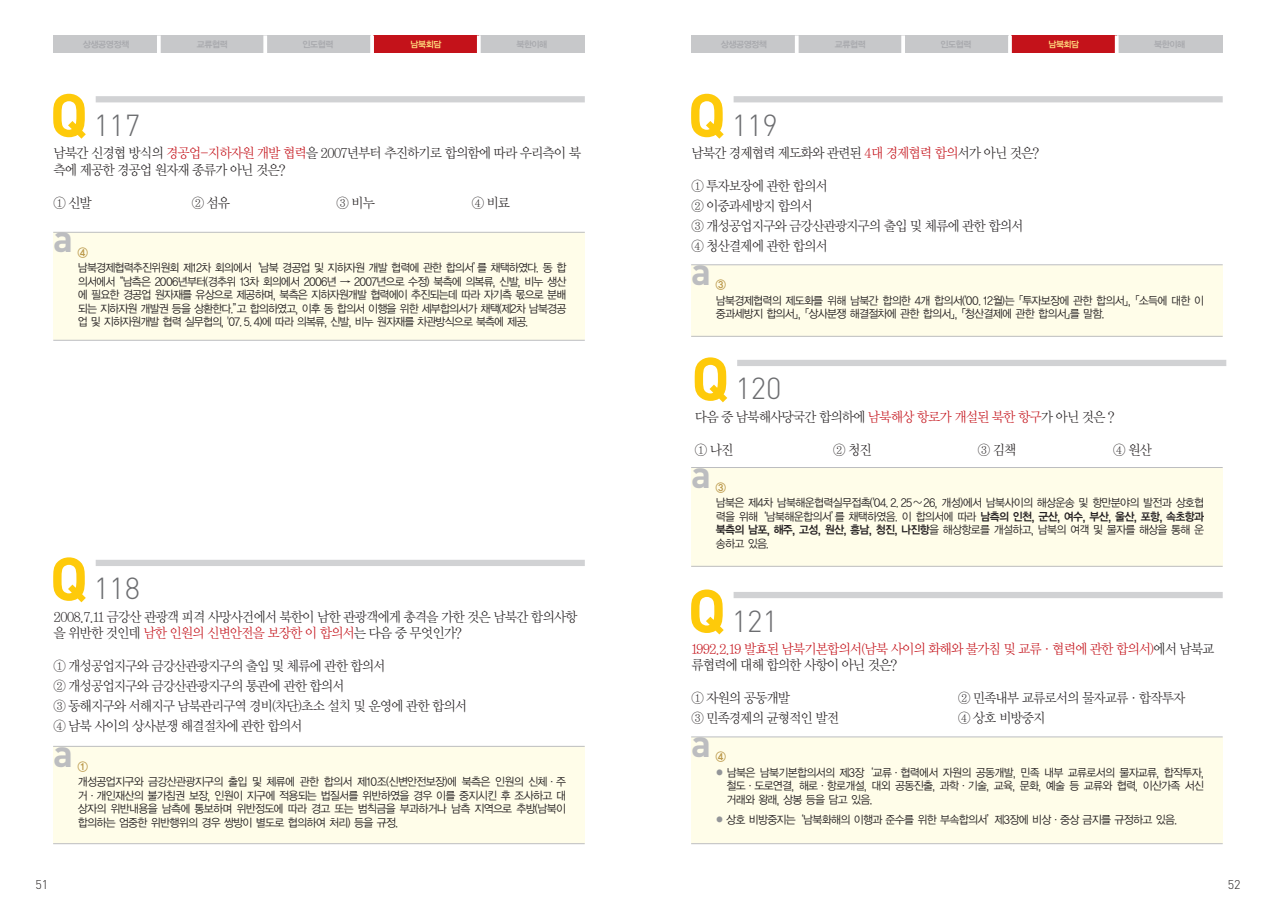
<style>
.page{position:relative;width:1276px;height:915px;background:#fff}
.page>*{position:absolute;margin:0;border:0;box-sizing:border-box;transform-origin:0 0}
.t1{font:700 60px "DIN";color:#feca0a}
.t2{font:700 37.5px "DIN";color:#bcbdc0}
.t3{font:300 30px "DIN";color:#6c6d70}
.t4{font:13.75px/20px "Y Mj O12";letter-spacing:-.13em;color:#231f20;scale:.95 1}
.t5{font:13.75px/16.5px "Y Mj O12";letter-spacing:-.13em;color:#c4121a;scale:.95 1}
.t6{font:300 12.5px "DIN";color:#231f20}
.t7{font:11.25px/13.5px "YGO12";letter-spacing:-.13em;color:#231f20;text-align:justify;scale:.95 1}
.t8{font:11.25px "YGO15";color:#bc9a4c;scale:.95 1}
.t9{font:8.75px "YGO14";letter-spacing:-.13em;color:#a8a9ad}
.t10{font:8.75px "YGO14";letter-spacing:-.13em;color:#ffdc7e}
.s1{color:#c4121a}
.s2{font-family:"YGO14"}
.s3{color:#231f20}
.s4{font-size:8.75px;color:#939598}
</style>
<div class="page">
<div style="left:53px;top:232px;width:532px;height:108px;background:#fffde9"></div>
<hr style="left:53px;top:232px;width:532px;height:1px;background:#bcbdc0">
<hr style="left:53px;top:340px;width:532px;height:1px;background:#bcbdc0">
<div style="left:53px;top:746px;width:532px;height:97px;background:#fffde9"></div>
<hr style="left:53px;top:745px;width:532px;height:1px;background:#bcbdc0">
<hr style="left:53px;top:843px;width:532px;height:1px;background:#bcbdc0">
<div style="left:691px;top:265px;width:531px;height:71px;background:#fffde9"></div>
<hr style="left:691px;top:264px;width:531px;height:1px;background:#bcbdc0">
<hr style="left:691px;top:336px;width:531px;height:1px;background:#bcbdc0">
<div style="left:53px;top:35px;width:106px;height:18px;background:#c7c8ca"></div>
<div style="left:160px;top:35px;width:105px;height:18px;background:#c7c8ca"></div>
<div style="left:265px;top:35px;width:106px;height:18px;background:#c7c8ca"></div>
<div style="left:373px;top:35px;width:106px;height:18px;background:#c4121a"></div>
<div style="left:479px;top:35px;width:106px;height:18px;background:#c7c8ca"></div>
<svg style="left:157px;top:35px;width:4px;height:18px"></svg>
<svg style="left:263px;top:35px;width:4px;height:18px"></svg>
<hr style="left:370px;top:35px;width:4px;height:18px;background:#fff">
<svg style="left:477px;top:35px;width:4px;height:18px"></svg>
<div style="left:691px;top:35px;width:105px;height:18px;background:#c7c8ca"></div>
<div style="left:797px;top:35px;width:106px;height:18px;background:#c7c8ca"></div>
<div style="left:903px;top:35px;width:106px;height:18px;background:#c7c8ca"></div>
<div style="left:1011px;top:35px;width:105px;height:18px;background:#c4121a"></div>
<div style="left:1117px;top:35px;width:105px;height:18px;background:#c7c8ca"></div>
<hr style="left:795px;top:35px;width:3px;height:18px;background:#fff">
<svg style="left:901px;top:35px;width:4px;height:18px"></svg>
<svg style="left:1008px;top:35px;width:4px;height:18px"></svg>
<svg style="left:1114px;top:35px;width:4px;height:18px"></svg>
<div style="left:96px;top:96px;width:489px;height:6px;background:#d1d2d4"></div>
<div style="left:96px;top:559px;width:489px;height:7px;background:#d1d2d4"></div>
<div style="left:733px;top:96px;width:489px;height:6px;background:#d1d2d4"></div>
<div style="left:691px;top:467px;width:531px;height:99px;background:#fffde9"></div>
<hr style="left:691px;top:467px;width:531px;height:1px;background:#bcbdc0">
<hr style="left:691px;top:566px;width:531px;height:1px;background:#bcbdc0">
<div style="left:737px;top:359px;width:489px;height:7px;background:#d1d2d4"></div>
<div style="left:733px;top:591px;width:489px;height:7px;background:#d1d2d4"></div>
<div style="left:691px;top:737px;width:531px;height:106px;background:#fffde9"></div>
<hr style="left:691px;top:736px;width:531px;height:1px;background:#bcbdc0">
<hr style="left:691px;top:843px;width:531px;height:1px;background:#bcbdc0">
<p class="t9" style="left:83px;top:39px;width:48px">상생공영정책</p>
<p class="t9" style="left:197px;top:39px;width:33px">교류협력</p>
<p class="t9" style="left:302px;top:39px;width:33px">인도협력</p>
<p class="t10" style="left:410px;top:39px;width:33px">남북회담</p>
<p class="t9" style="left:516px;top:39px;width:33px">북한이해</p>
<p class="t9" style="left:720px;top:39px;width:48px">상생공영정책</p>
<p class="t9" style="left:834px;top:39px;width:33px">교류협력</p>
<p class="t9" style="left:940px;top:39px;width:33px">인도협력</p>
<p class="t10" style="left:1048px;top:39px;width:33px">남북회담</p>
<p class="t9" style="left:1154px;top:39px;width:33px">북한이해</p>
<h1 class="t1" style="left:50px;top:81px;width:40px">Q</h1>
<p class="t4" style="left:53px;top:145px;width:557px;line-height:16.5px">남북간 신경협 방식의 <span class="s1">경공업-지하자원 개발 협력</span>을 2007년부터 추진하기로 합의함에 따라 우리측이 북 측에 제공한 경공업 원자재 종류가 아닌 것은?</p>
<p class="t4" style="left:53px;top:192px;width:43px">①신발</p>
<p class="t4" style="left:191px;top:192px;width:43px">②섬유</p>
<p class="t4" style="left:336px;top:192px;width:43px">③비누</p>
<p class="t4" style="left:471px;top:192px;width:43px">④비료</p>
<h3 class="t3" style="left:94px;top:108px;width:48px">117</h3>
<h2 class="t2" style="left:53px;top:217px;width:22px">a</h2>
<p class="t8" style="left:78px;top:245px;width:13px">④</p>
<p class="t7" style="left:78px;top:261px;width:516px">남북경제협력추진위원회 제12차 회의에서‘남북 경공업 및 지하자원 개발 협력에 관한 합의서’를 채택하였다. 동 합 의서에서“남측은 2006년부터(경추위 13차 회의에서 2006년 → 2007년으로 수정) 북측에 의복류, 신발, 비누 생산 에 필요한 경공업 원자재를 유상으로 제공하며, 북측은 지하자원개발 협력에이 추진되는데 따라 자기측 몫으로 분배 되는 지하자원 개발권 등을 상환한다.”고 합의하였고, 이후 동 합의서 이행을 위한 세부합의서가 채택(제2차 남북경공 업 및 지하자원개발 협력 실무협의, '07. 5. 4)에 따라 의복류, 신발, 비누 원자재를 차관방식으로 북측에 제공.</p>
<h1 class="t1" style="left:50px;top:544px;width:40px">Q</h1>
<p class="t4" style="left:53px;top:608px;width:554px;line-height:16.5px">2008.7.11 금강산 관광객 피격 사망사건에서 북한이 남한 관광객에게 총격을 가한 것은 남북간 합의사항 을 위반한 것인데 <span class="s1">남한 인원의 신변안전을 보장한 이 합의서</span>는 다음 중 무엇인가?</p>
<p class="t4" style="left:53px;top:655px;width:438px">① 개성공업지구와 금강산관광지구의 출입 및 체류에 관한 합의서<br>② 개성공업지구와 금강산관광지구의 통관에 관한 합의서<br>③ 동해지구와 서해지구 남북관리구역 경비(차단)초소 설치 및 운영에 관한 합의서<br>④ 남북 사이의 상사분쟁 해결절차에 관한 합의서</p>
<h3 class="t3" style="left:94px;top:571px;width:48px">118</h3>
<h2 class="t2" style="left:53px;top:731px;width:22px">a</h2>
<p class="t8" style="left:77px;top:758px;width:13px">①</p>
<p class="t7" style="left:77px;top:774px;width:516px">개성공업지구와 금강산관광지구의 출입 및 체류에 관한 합의서 제10조(신변안전보장)에 북측은 인원의 신체·주 거·개인재산의 불가침권 보장, 인원이 지구에 적용되는 법질서를 위반하였을 경우 이를 중지시킨 후 조사하고 대 상자의 위반내용을 남측에 통보하며 위반정도에 따라 경고 또는 범칙금을 부과하거나 남측 지역으로 추방(남북이 합의하는 엄중한 위반행위의 경우 쌍방이 별도로 협의하여 처리) 등을 규정.</p>
<h1 class="t1" style="left:687px;top:81px;width:40px">Q</h1>
<p class="t4" style="left:691px;top:143px;width:368px">남북간 경제협력 제도화와 관련된 <span class="s1">4대 경제협력 합의</span>서가 아닌 것은?</p>
<p class="t4" style="left:691px;top:176px;width:352px">① 투자보장에 관한 합의서<br>② 이중과세방지 합의서<br>③ 개성공업지구와 금강산관광지구의 출입 및 체류에 관한 합의서<br>④ 청산결제에 관한 합의서</p>
<h3 class="t3" style="left:732px;top:108px;width:48px">119</h3>
<h2 class="t2" style="left:691px;top:250px;width:22px">a</h2>
<p class="t8" style="left:715px;top:277px;width:13px">③</p>
<p class="t7" style="left:715px;top:293px;width:516px">남북경제협력의 제도화를 위해 남북간 합의한 4개 합의서('00. 12월)는「투자보장에 관한 합의서」,「소득에 대한 이 중과세방지 합의서」,「상사분쟁 해결절차에 관한 합의서」,「청산결제에 관한 합의서」를 말함.</p>
<h1 class="t1" style="left:691px;top:344px;width:40px">Q</h1>
<p class="t4" style="left:694px;top:406px;width:444px">다음 중 남북해사당국간 합의하에 <span class="s1">남북해상 항로가 개설된 북한 항구</span>가 아닌 것은 ?</p>
<p class="t4" style="left:694px;top:439px;width:43px">①나진</p>
<p class="t4" style="left:833px;top:439px;width:43px">②청진</p>
<p class="t4" style="left:977px;top:439px;width:43px">③김책</p>
<p class="t4" style="left:1113px;top:439px;width:43px">④원산</p>
<h3 class="t3" style="left:735px;top:371px;width:48px">120</h3>
<h2 class="t2" style="left:691px;top:452px;width:22px">a</h2>
<p class="t8" style="left:715px;top:480px;width:13px">③</p>
<p class="t7" style="left:715px;top:496px;width:516px">남북은 제4차 남북해운협력실무접촉('04. 2. 25~26, 개성)에서 남북사이의 해상운송 및 항만분야의 발전과 상호협 력을 위해‘남북해운합의서’를 채택하였음. 이 합의서에 따라 <span class="s2">남측의 인천, 군산, 여수, 부산, 울산, 포항, 속초항과 북측의 남포, 해주, 고성, 원산, 흥남, 청진, 나진항</span>을 해상항로를 개설하고, 남북의 여객 및 물자를 해상을 통해 운 송하고 있음.</p>
<h1 class="t1" style="left:687px;top:576px;width:40px">Q</h1>
<p class="t5" style="left:691px;top:640px;width:553px">1992.2.19 발효된 남북기본합의서(남북 사이의 화해와 불가침 및 교류·협력에 관한 합의서)<span class="s3">에서 남북교 류협력에 대해 합의한 사항이 아닌 것은?</span></p>
<p class="t4" style="left:691px;top:688px;width:106px">① 자원의 공동개발</p>
<p class="t4" style="left:957px;top:688px;width:242px">② 민족내부 교류로서의 물자교류·합작투자</p>
<p class="t4" style="left:691px;top:708px;width:158px">③ 민족경제의 균형적인 발전</p>
<p class="t4" style="left:957px;top:708px;width:94px">④ 상호 비방중지</p>
<h3 class="t3" style="left:732px;top:603px;width:48px">121</h3>
<h2 class="t2" style="left:691px;top:722px;width:22px">a</h2>
<p class="t8" style="left:715px;top:749px;width:13px">④</p>
<p class="t7" style="left:726px;top:765px;width:505px;text-indent:-11px"><span class="s4">●</span> 남북은 남북기본합의서의 제3장‘교류·협력에서 자원의 공동개발, 민족 내부 교류로서의 물자교류, 합작투자, 철도·도로연결, 해로·항로개설, 대외 공동진출, 과학·기술, 교육, 문화, 예술 등 교류와 협력, 이산가족 서신 거래와 왕래, 상봉 등을 담고 있음.</p>
<p class="t7" style="left:715px;top:812px;width:488px"><span class="s4">●</span> 상호 비방중지는‘남북화해의 이행과 준수를 위한 부속합의서’제3장에 비상·중상 금지를 규정하고 있음.</p>
<p class="t6" style="left:35px;top:877px;width:14px">51</p>
<p class="t6" style="left:1227px;top:877px;width:14px">52</p>
</div>
